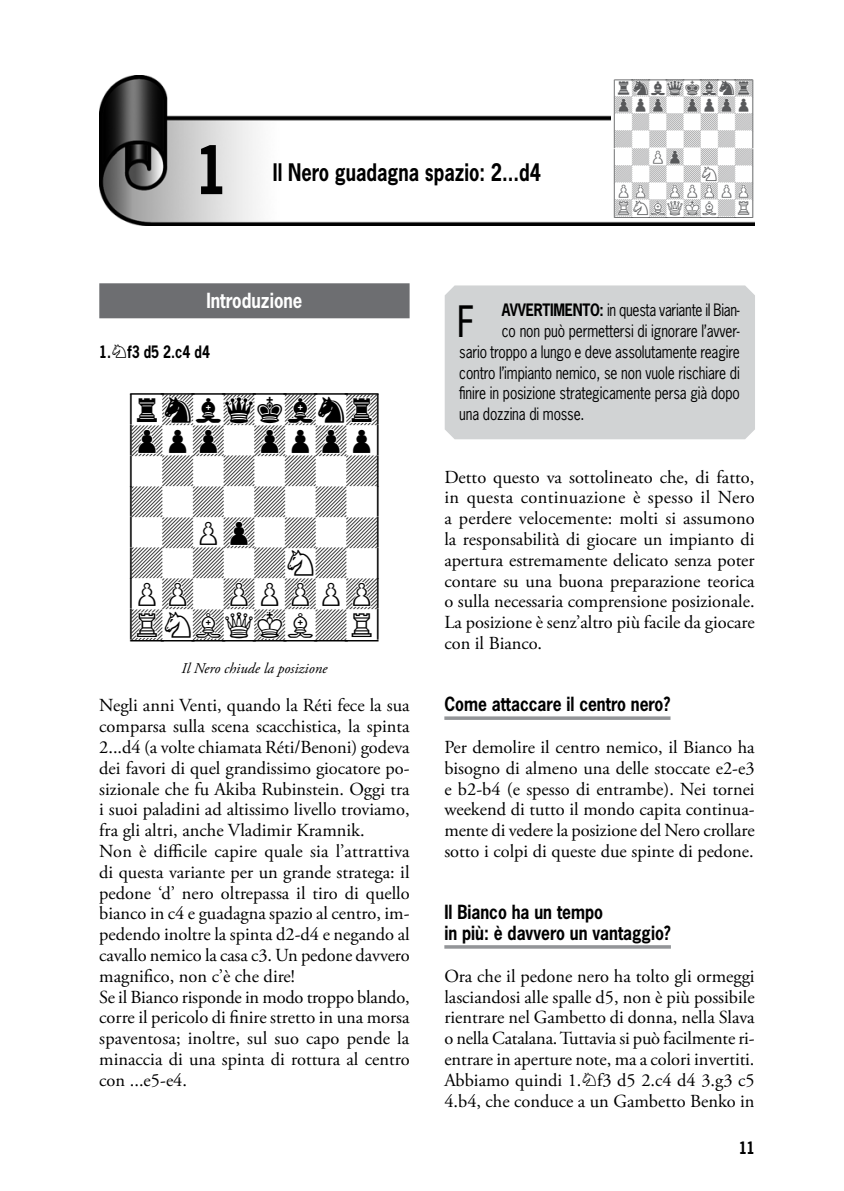
<style>
.page{position:relative;width:844px;height:1191px;background:#fff}
.page>*{position:absolute;margin:0;border:0;box-sizing:border-box;transform-origin:0 0}
.t1{font:700 63px "News Gothic Std";color:#000;scale:.85 1}
.t2{font:46.9px "Myriad Pro";color:#000;scale:.8 1}
.t3{font:30.62px/30.6px "Smart Chess Font";color:#000;text-align:justify}
.t4{font:30.62px "Linares Diagram";color:#000}
.t5{font:700 22.75px "News Gothic Std";color:#000;scale:.8 1}
.t6{font:700 19.6px "News Gothic Std";color:#fff;scale:.85 1}
.t7{font:18.38px/20.8px "Adobe Garamond Pro";color:#000;text-align:justify}
.t8{font:700 18.38px/20.8px "News Gothic Std";color:#000;scale:.85 1}
.t9{font:17.15px/17.2px "Smart Chess Font";color:#58595b;text-align:justify}
.t10{font:17.15px "Linares Diagram";color:#58595b}
.t11{font:16.1px "News Gothic Std";letter-spacing:-.01em;color:#000;scale:.85 1}
.t12{font:700 16.1px "News Gothic Std";color:#000;scale:.8 1}
.t13{font:700 16.1px "News Gothic Std";color:#000;scale:.85 1}
.t14{font:italic 14.88px "Adobe Garamond Pro";color:#000}
.s1{font-family:"Linares Diagram"}
.s2{font-family:"Smart Chess Font";font-weight:400}
.s3{font-weight:700}
.s4{font-family:"Smart Chess Font";font-size:15.58px}
</style>
<div class="page">
<div style="left:444px;top:285px;width:310px;height:154px;background:#d1d3d4"></div>
<div style="left:99px;top:283px;width:310px;height:35px;background:#6d6e71"></div>
<svg style="left:444px;top:716px;width:226px;height:4px"></svg>
<hr style="left:444px;top:945px;width:226px;height:3px;background:#939598">
<img style="left:99px;top:76px;width:655px;height:150px">
<div style="left:611px;top:81px;width:187px;height:46px;background:#fff"></div>
<h1 class="t1" style="left:195px;top:129px;width:41px">1</h1>
<p class="t5" style="left:273px;top:157px;width:336px">Il Nero guadagna spazio: 2...d4</p>
<p class="t10" style="left:615px;top:63px;width:139px">________</p>
<p class="t9" style="left:597px;top:79px;width:173px"><span class="s1">[</span>DHCKFIBJ<span class="s1">] [</span>GAGMGAGA<span class="s1">] [</span>MMMMMMMM<span class="s1">] [</span>MMMMMMMM<span class="s1">] [</span>MMAGMMMM<span class="s1">] [</span>MMMMMBMM<span class="s1">] [</span>AGMGAGAG<span class="s1">] [</span>JBIELCMD<span class="s1">]</span></p>
<p class="t10" style="left:615px;top:217px;width:139px">--------</p>
<p class="t6" style="left:206px;top:288px;width:114px">Introduzione</p>
<p class="t12" style="left:99px;top:341px;width:140px">1.<span class="s2">B</span>f3 d5 2.c4 d4</p>
<h3 class="t4" style="left:132px;top:364px;width:247px">________</h3>
<h3 class="t3" style="left:101px;top:394px;width:308px"><span class="s1">[</span>DHCKFIBJ<span class="s1">] [</span>GAGMGAGA<span class="s1">] [</span>MMMMMMMM<span class="s1">] [</span>MMMMMMMM<span class="s1">] [</span>MMAGMMMM<span class="s1">] [</span>MMMMMBMM<span class="s1">] [</span>AGMGAGAG<span class="s1">] [</span>JBIELCMD<span class="s1">]</span></h3>
<h3 class="t4" style="left:132px;top:639px;width:247px">--------</h3>
<p class="t14" style="left:181px;top:659px;width:147px">Il Nero chiude la posizione</p>
<p class="t7" style="left:99px;top:696px;width:312px;text-align:left">Negli anni Venti, quando la Réti fece la sua comparsa sulla scena scacchistica, la spinta 2...d4 (a volte chiamata Réti/Benoni) godeva dei favori di quel grandissimo giocatore po&shy;sizionale che fu Akiba Rubinstein. Oggi tra i suoi paladini ad altissimo livello troviamo, fra gli altri, anche Vladimir Kramnik.<br>Non è difficile capire quale sia l’attrattiva di questa variante per un grande stratega: il pedone ‘d’ nero oltrepassa il tiro di quello bianco in c4 e guadagna spazio al centro, im&shy;pedendo inoltre la spinta d2-d4 e negando al cavallo nemico la casa c3. Un pedone davvero magnifico, non c’è che dire!<br>Se il Bianco risponde in modo troppo blando, corre il pericolo di finire stretto in una morsa spaventosa; inoltre, sul suo capo pende la minaccia di una spinta di rottura al centro con ...e5-e4.</p>
<h2 class="t2" style="left:456px;top:296px;width:24px">F</h2>
<p class="t11" style="left:501px;top:300px;width:281px"><span class="s3">AVVERTIMENTO:</span> in questa variante il Bian-</p>
<p class="t11" style="left:501px;top:321px;width:281px">co non può permettersi di ignorare l’avver-</p>
<p class="t11" style="left:459px;top:341px;width:331px">sario troppo a lungo e deve assolutamente reagire</p>
<p class="t11" style="left:459px;top:362px;width:331px">contro l’impianto nemico, se non vuole rischiare di</p>
<p class="t11" style="left:459px;top:383px;width:331px">finire in posizione strategicamente persa già dopo</p>
<p class="t11" style="left:459px;top:404px;width:149px">una dozzina di mosse.</p>
<p class="t7" style="left:444px;top:467px;width:312px">Detto questo va sottolineato che, di fatto, in questa continuazione è spesso il Nero a perdere velocemente: molti si assumono la responsabilità di giocare un impianto di apertura estremamente delicato senza poter contare su una buona preparazione teorica o sulla necessaria comprensione posizionale.<br>La posizione è senz’altro più facile da giocare con il Bianco.</p>
<p class="t8" style="left:444px;top:693px;width:267px">Come attaccare il centro nero?</p>
<p class="t7" style="left:444px;top:737px;width:312px">Per demolire il centro nemico, il Bianco ha bisogno di almeno una delle stoccate e2-e3 e b2-b4 (e spesso di entrambe). Nei tornei weekend di tutto il mondo capita continua&shy;mente di vedere la posizione del Nero crollare sotto i colpi di queste due spinte di pedone.</p>
<p class="t8" style="left:444px;top:901px;width:268px">Il Bianco ha un tempo<br>in più: è davvero un vantaggio?</p>
<p class="t7" style="left:444px;top:966px;width:312px">Ora che il pedone nero ha tolto gli ormeggi lasciandosi alle spalle d5, non è più possibile rientrare nel Gambetto di donna, nella Slava o nella Catalana. Tuttavia si può facilmente ri&shy;entrare in aperture note, ma a colori invertiti.<br>Abbiamo quindi 1.<span class="s4">B</span>f3 d5 2.c4 d4 3.g3 c5<br>4.b4, che conduce a un Gambetto Benko in</p>
<p class="t13" style="left:738px;top:1137px;width:21px">11</p>
</div>
